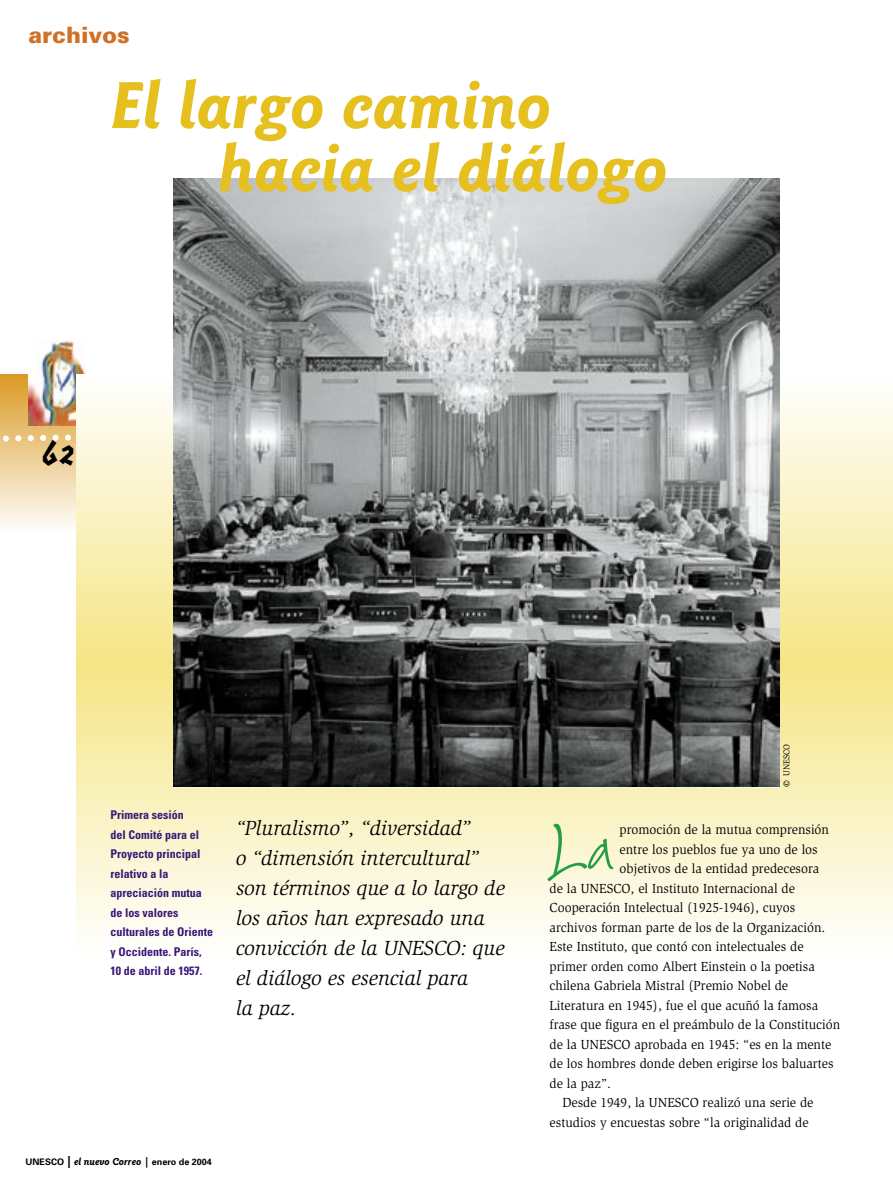
<style>
.page{position:relative;width:893px;height:1191px;background:#fff}
.page>*{position:absolute;margin:0;border:0;box-sizing:border-box;transform-origin:0 0}
.t1{font:97.95px "Wiesbaden Swing";color:#239d46;scale:.96 1}
.t2{font:italic 700 69px/63px "Goudy Sans";color:#e6c01f}
.t3{font:700 36px "Elektrix";color:#000}
.t4{font:900 22.5px "Univers";color:#cf7127}
.t5{font:italic 21px/30px "Slimbach";color:#000}
.t6{font:13.5px "Slimbach";color:#000;scale:.96 1}
.t7{font:700 condensed 12px/19.5px "Univers";color:#381778}
.t8{font:700 9px "Univers";color:#000}
.t9{font:8.85px "Slimbach";color:#000;scale:.95 1}
.s1{font-size:12px}
.s2{font-family:"Goudy Sans";font-style:italic;font-size:10.5px}
.s3{font-size:13.5px}
</style>
<div class="page">
<svg style="left:0;top:374px;width:77px;height:160px;background:#f0d6a8"></svg>
<img style="left:29px;top:340px;width:57px;height:85px">
<svg style="left:0;top:431px;width:77px;height:14px"></svg>
<svg style="left:77px;top:374px;width:816px;height:558px;background:#f9f2c8"></svg>
<img style="left:173px;top:179px;width:606px;height:608px">
<h3 class="t4" style="left:29px;top:21px;width:103px">archivos</h3>
<h2 class="t2" style="left:219px;top:74px;width:450px;text-indent:-108px">El largo camino hacia el diálogo</h2>
<h3 class="t3" style="left:42px;top:431px;width:34px">62</h3>
<p class="t7" style="left:111px;top:805px;width:104px">Primera sesión<br>del Comité para el<br>Proyecto principal relativo a la apreciación mutua de los valores culturales de Oriente y Occidente. París,<br>10 de abril de 1957.</p>
<h3 class="t5" style="left:236px;top:812px;width:270px">“Pluralismo”, “diversidad”<br>o “dimensión intercultural” son términos que a lo largo de los años han expresado una convicción de la UNESCO: que el diálogo es esencial para<br>la paz.</h3>
<p class="t8" style="left:26px;top:1156px;width:188px">UNESCO <span class="s1">|</span> <span class="s2">el nuevo Correo |</span> enero de 2004</p>
<p class="t9" style="left:781px;top:787px;width:47px;rotate:-90deg"><span class="s3">©</span> UNESCO</p>
<h1 class="t1" style="left:550px;top:792px;width:69px">La</h1>
<p class="t6" style="left:620px;top:822px;width:220px">promoción de la mutua comprensión</p>
<p class="t6" style="left:620px;top:841px;width:208px">entre los pueblos fue ya uno de los</p>
<p class="t6" style="left:620px;top:861px;width:210px">objetivos de la entidad predecesora</p>
<p class="t6" style="left:550px;top:880px;width:257px">de la UNESCO, el Instituto Internacional de</p>
<p class="t6" style="left:550px;top:900px;width:258px">Cooperación Intelectual (1925-1946), cuyos</p>
<p class="t6" style="left:550px;top:919px;width:289px">archivos forman parte de los de la Organización.</p>
<p class="t6" style="left:550px;top:939px;width:266px">Este Instituto, que contó con intelectuales de</p>
<p class="t6" style="left:550px;top:958px;width:278px">primer orden como Albert Einstein o la poetisa</p>
<p class="t6" style="left:550px;top:978px;width:250px">chilena Gabriela Mistral (Premio Nobel de</p>
<p class="t6" style="left:550px;top:997px;width:281px">Literatura en 1945), fue el que acuñó la famosa</p>
<p class="t6" style="left:550px;top:1017px;width:304px">frase que figura en el preámbulo de la Constitución</p>
<p class="t6" style="left:550px;top:1036px;width:295px">de la UNESCO aprobada en 1945: “es en la mente</p>
<p class="t6" style="left:550px;top:1056px;width:297px">de los hombres donde deben erigirse los baluartes</p>
<p class="t6" style="left:550px;top:1075px;width:65px">de la paz”.</p>
<p class="t6" style="left:562px;top:1095px;width:263px">Desde 1949, la UNESCO realizó una serie de</p>
<p class="t6" style="left:550px;top:1114px;width:271px">estudios y encuestas sobre “la originalidad de</p>
</div>
